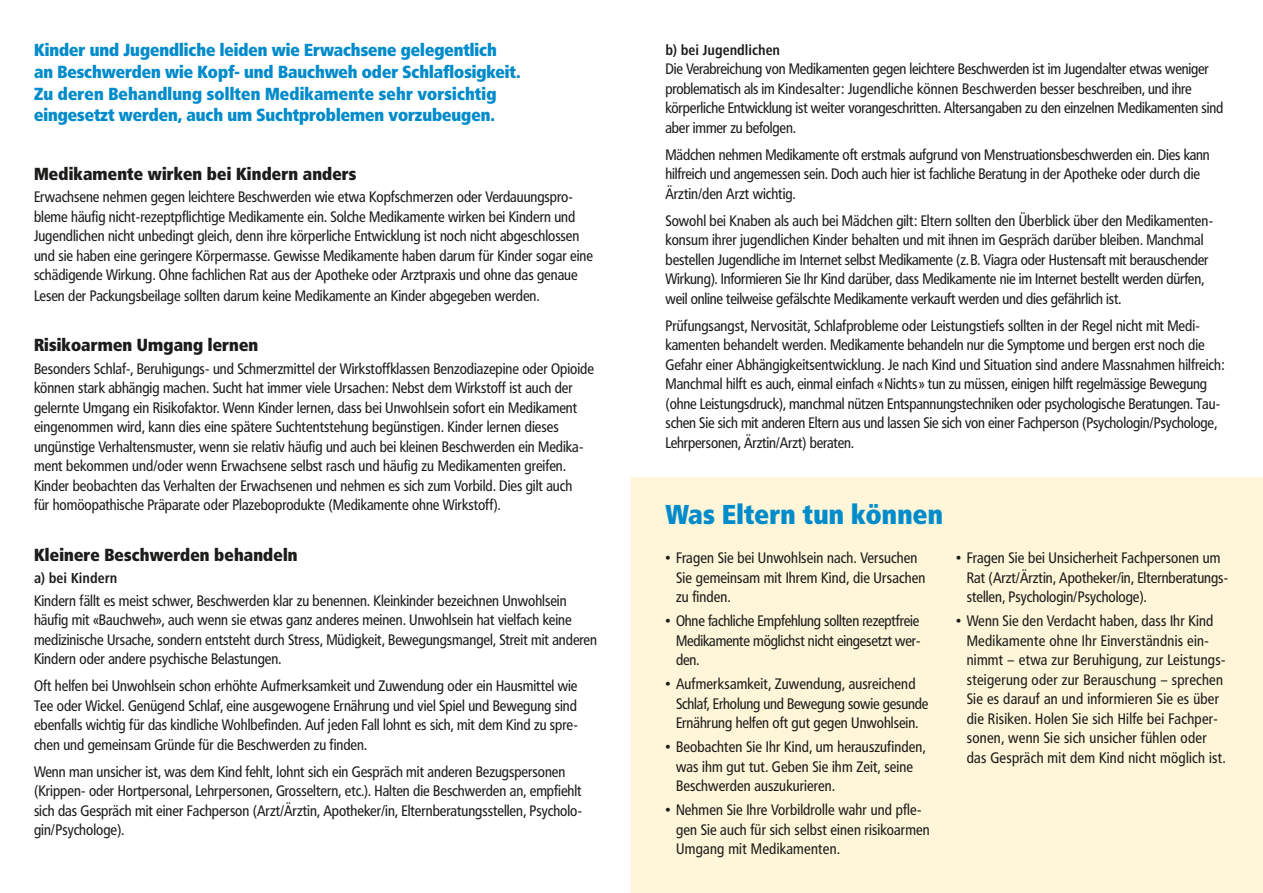
<style>
.page{position:relative;width:1263px;height:893px;background:#fff}
.page>*{position:absolute;margin:0;border:0;box-sizing:border-box;transform-origin:0 0}
.t1{font:800 27px "Frutiger Condensed BQ";letter-spacing:.01em;color:#008bcb}
.t2{font:800 17.25px/21.8px "Frutiger Condensed BQ";color:#008bcb}
.t3{font:800 17.25px "Frutiger Condensed BQ";letter-spacing:.01em;color:#1c1d1b}
.t4{font:15px/19.5px "Frutiger Condensed BQ";color:#1c1d1b}
.t5{font:15px/19.5px "Frutiger Condensed BQ";letter-spacing:.02em;color:#1c1d1b}
.t6{font:700 condensed 15px "Frutiger Next LT";color:#1c1d1b}
</style>
<div class="page">
<div style="left:631px;top:477px;width:632px;height:416px;background:#fff5d8"></div>
<p class="t2" style="left:34px;top:39px;width:488px">Kinder und Jugendliche leiden wie Erwachsene gelegentlich<br>an Beschwerden wie Kopf- und Bauchweh oder Schlaflosigkeit.<br>Zu deren Behandlung sollten Medikamente sehr vorsichtig eingesetzt werden, auch um Suchtproblemen vorzubeugen.</p>
<p class="t6" style="left:665px;top:41px;width:116px">b) bei Jugendlichen</p>
<p class="t4" style="left:665px;top:59px;width:559px">Die Verabreichung von Medikamenten gegen leichtere Beschwerden ist im Jugendalter etwas weniger problematisch als im Kindesalter: Jugendliche können Beschwerden besser beschreiben, und ihre körperliche Entwicklung ist weiter vorangeschritten. Altersangaben zu den einzelnen Medikamenten sind aber immer zu befolgen.</p>
<p class="t4" style="left:665px;top:145px;width:546px">Mädchen nehmen Medikamente oft erstmals aufgrund von Menstruationsbeschwerden ein. Dies kann hilfreich und angemessen sein. Doch auch hier ist fachliche Beratung in der Apotheke oder durch die<br>Ärztin/den Arzt wichtig.</p>
<p class="t4" style="left:665px;top:211px;width:549px">Sowohl bei Knaben als auch bei Mädchen gilt: Eltern sollten den Überblick über den Medikamenten&shy;konsum ihrer jugendlichen Kinder behalten und mit ihnen im Gespräch darüber bleiben. Manchmal bestellen Jugendliche im Internet selbst Medikamente (z.B. Viagra oder Hustensaft mit berauschender Wirkung). Informieren Sie Ihr Kind darüber, dass Medikamente nie im Internet bestellt werden dürfen, weil online teilweise gefälschte Medikamente verkauft werden und dies gefährlich ist.</p>
<p class="t4" style="left:665px;top:316px;width:561px">Prüfungsangst, Nervosität, Schlafprobleme oder Leistungstiefs sollten in der Regel nicht mit Medi&shy;kamenten behandelt werden. Medikamente behandeln nur die Symptome und bergen erst noch die Gefahr einer Abhängigkeitsentwicklung. Je nach Kind und Situation sind andere Massnahmen hilfreich:<br>Manchmal hilft es auch, einmal einfach «Nichts» tun zu müssen, einigen hilft regelmässige Bewegung (ohne Leistungsdruck), manchmal nützen Entspannungstechniken oder psychologische Beratungen. Tau&shy;schen Sie sich mit anderen Eltern aus und lassen Sie sich von einer Fachperson (Psychologin/Psychologe, Lehrpersonen, Ärztin/Arzt) beraten.</p>
<p class="t3" style="left:34px;top:163px;width:324px">Medikamente wirken bei Kindern anders</p>
<p class="t4" style="left:34px;top:187px;width:560px">Erwachsene nehmen gegen leichtere Beschwerden wie etwa Kopfschmerzen oder Verdauungspro&shy;bleme häufig nicht-rezeptpflichtige Medikamente ein. Solche Medikamente wirken bei Kindern und Jugendlichen nicht unbedingt gleich, denn ihre körperliche Entwicklung ist noch nicht abgeschlossen und sie haben eine geringere Körpermasse. Gewisse Medikamente haben darum für Kinder sogar eine schädigende Wirkung. Ohne fachlichen Rat aus der Apotheke oder Arztpraxis und ohne das genaue Lesen der Packungsbeilage sollten darum keine Medikamente an Kinder abgegeben werden.</p>
<p class="t3" style="left:34px;top:334px;width:226px">Risikoarmen Umgang lernen</p>
<p class="t4" style="left:34px;top:359px;width:561px">Besonders Schlaf-, Beruhigungs- und Schmerzmittel der Wirkstoffklassen Benzodiazepine oder Opioide können stark abhängig machen. Sucht hat immer viele Ursachen: Nebst dem Wirkstoff ist auch der gelernte Umgang ein Risikofaktor. Wenn Kinder lernen, dass bei Unwohlsein sofort ein Medikament eingenommen wird, kann dies eine spätere Suchtentstehung begünstigen. Kinder lernen dieses ungünstige Verhaltensmuster, wenn sie relativ häufig und auch bei kleinen Beschwerden ein Medika&shy;ment bekommen und/oder wenn Erwachsene selbst rasch und häufig zu Medikamenten greifen.<br>Kinder beobachten das Verhalten der Erwachsenen und nehmen es sich zum Vorbild. Dies gilt auch<br>für homöopathische Präparate oder Plazeboprodukte (Medikamente ohne Wirkstoff).</p>
<p class="t3" style="left:34px;top:544px;width:265px">Kleinere Beschwerden behandeln</p>
<p class="t6" style="left:34px;top:570px;width:85px">a) bei Kindern</p>
<p class="t4" style="left:34px;top:591px;width:564px">Kindern fällt es meist schwer, Beschwerden klar zu benennen. Kleinkinder bezeichnen Unwohlsein häufig mit «Bauchweh», auch wenn sie etwas ganz anderes meinen. Unwohlsein hat vielfach keine medizinische Ursache, sondern entsteht durch Stress, Müdigkeit, Bewegungsmangel, Streit mit anderen Kindern oder andere psychische Belastungen.</p>
<p class="t4" style="left:34px;top:676px;width:545px;text-align:justify">Oft helfen bei Unwohlsein schon erhöhte Aufmerksamkeit und Zuwendung oder ein Hausmittel wie Tee oder Wickel. Genügend Schlaf, eine ausgewogene Ernährung und viel Spiel und Bewegung sind ebenfalls wichtig für das kindliche Wohlbefinden. Auf jeden Fall lohnt es sich, mit dem Kind zu spre&shy;chen und gemeinsam Gründe für die Beschwerden zu finden.</p>
<p class="t4" style="left:34px;top:762px;width:549px">Wenn man unsicher ist, was dem Kind fehlt, lohnt sich ein Gespräch mit anderen Bezugspersonen (Krippen- oder Hortpersonal, Lehrpersonen, Grosseltern, etc.). Halten die Beschwerden an, empfiehlt sich das Gespräch mit einer Fachperson (Arzt/Ärztin, Apotheker/in, Elternberatungsstellen, Psycholo&shy;gin/Psychologe).</p>
<h1 class="t1" style="left:665px;top:497px;width:279px">Was Eltern tun können</h1>
<p class="t4" style="left:676px;top:548px;width:251px;text-indent:-10px">• Fragen Sie bei Unwohlsein nach. Versuchen<br>Sie gemeinsam mit Ihrem Kind, die Ursachen zu finden.</p>
<p class="t4" style="left:676px;top:611px;width:246px;text-align:justify;text-indent:-10px">• Ohne fachliche Empfehlung sollten rezeptfreie Medikamente möglichst nicht eingesetzt wer&shy;den.</p>
<p class="t4" style="left:676px;top:674px;width:254px;text-indent:-10px">• Aufmerksamkeit, Zuwendung, ausreichend<br>Schlaf, Erholung und Bewegung sowie gesunde<br>Ernährung helfen oft gut gegen Unwohlsein.</p>
<p class="t4" style="left:676px;top:737px;width:251px;text-indent:-10px">• Beobachten Sie Ihr Kind, um herauszufinden, was ihm gut tut. Geben Sie ihm Zeit, seine<br>Beschwerden auszukurieren.</p>
<p class="t4" style="left:676px;top:800px;width:255px;text-indent:-10px">• Nehmen Sie Ihre Vorbildrolle wahr und pfle&shy;gen Sie auch für sich selbst einen risikoarmen<br>Umgang mit Medikamenten.</p>
<p class="t4" style="left:967px;top:548px;width:263px;text-indent:-10px">• Fragen Sie bei Unsicherheit Fachpersonen um<br>Rat (Arzt/Ärztin, Apotheker/in, Elternberatungs&shy;stellen, Psychologin/Psychologe).</p>
<p class="t5" style="left:967px;top:611px;width:260px;text-indent:-10px">• Wenn Sie den Verdacht haben, dass Ihr Kind Medikamente ohne Ihr Einverständnis ein&shy;nimmt – etwa zur Beruhigung, zur Leistungs&shy;steigerung oder zur Berauschung – sprechen Sie es darauf an und informieren Sie es über die Risiken. Holen Sie sich Hilfe bei Fachper&shy;sonen, wenn Sie sich unsicher fühlen oder das Gespräch mit dem Kind nicht möglich ist.</p>
</div>
